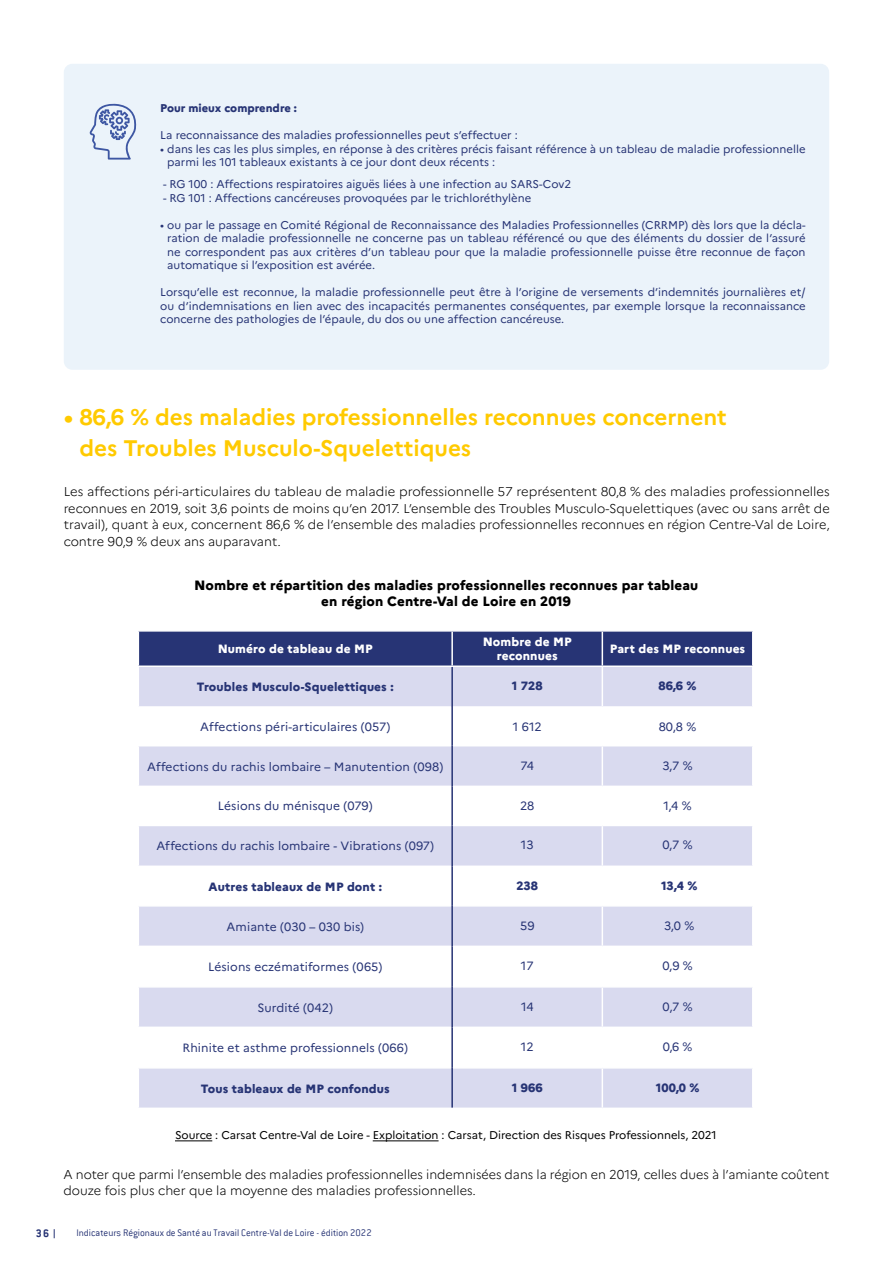
<style>
.page{position:relative;width:893px;height:1263px;background:#fff}
.page>*{position:absolute;margin:0;border:0;box-sizing:border-box;transform-origin:0 0}
.t1{font:700 22.5px/31.5px "Marianne";color:#ffca00}
.t2{font:800 13.5px/16.2px "Marianne";letter-spacing:.01em;color:#000;text-align:center}
.t3{font:300 12.75px/16.5px "Marianne";letter-spacing:-.005em;color:#000;text-align:justify}
.t4{font:12px "Marianne";letter-spacing:.01em;color:#273475}
.t5{font:800 12px "Marianne";letter-spacing:.01em;color:#273475}
.t6{font:800 12px/14.4px "Marianne";letter-spacing:.01em;color:#fff;text-align:center}
.t7{font:700 12px "Conduit ITC";color:#273475}
.t8{font:11.25px/13.5px "Marianne";color:#273475;text-align:justify}
.t9{font:11.25px "Marianne";color:#000}
.t10{font:800 11.25px "Marianne";color:#273475}
.t11{font:300 10.5px "Conduit ITC";color:#273475}
</style>
<div class="page">
<hr style="left:175px;top:1140px;width:37px;height:1px;background:#000">
<hr style="left:373px;top:1140px;width:66px;height:1px;background:#000">
<div style="left:139px;top:632px;width:613px;height:33px;background:#273475"></div>
<svg style="left:139px;top:667px;width:613px;height:440px;fill:#d9daef"></svg>
<hr style="left:451px;top:632px;width:2px;height:33px;background:#fff">
<hr style="left:602px;top:632px;width:1px;height:33px;background:#fff">
<hr style="left:602px;top:667px;width:1px;height:39px;background:#fff">
<hr style="left:138px;top:706px;width:313px;height:2px;background:#fff">
<hr style="left:453px;top:706px;width:149px;height:2px;background:#fff">
<hr style="left:602px;top:706px;width:151px;height:2px;background:#fff">
<hr style="left:602px;top:708px;width:1px;height:37px;background:#fff">
<hr style="left:138px;top:745px;width:313px;height:1px;background:#fff">
<hr style="left:453px;top:745px;width:149px;height:1px;background:#fff">
<hr style="left:602px;top:745px;width:151px;height:1px;background:#fff">
<hr style="left:602px;top:746px;width:1px;height:40px;background:#fff">
<hr style="left:138px;top:786px;width:313px;height:1px;background:#fff">
<hr style="left:453px;top:786px;width:149px;height:1px;background:#fff">
<hr style="left:602px;top:786px;width:151px;height:1px;background:#fff">
<hr style="left:602px;top:787px;width:1px;height:38px;background:#fff">
<hr style="left:138px;top:825px;width:313px;height:1px;background:#fff">
<hr style="left:453px;top:825px;width:149px;height:1px;background:#fff">
<hr style="left:602px;top:825px;width:151px;height:1px;background:#fff">
<hr style="left:602px;top:826px;width:1px;height:39px;background:#fff">
<hr style="left:138px;top:865px;width:313px;height:2px;background:#fff">
<hr style="left:453px;top:865px;width:149px;height:2px;background:#fff">
<hr style="left:602px;top:865px;width:151px;height:2px;background:#fff">
<hr style="left:602px;top:867px;width:1px;height:38px;background:#fff">
<hr style="left:138px;top:905px;width:313px;height:1px;background:#fff">
<hr style="left:453px;top:905px;width:149px;height:1px;background:#fff">
<hr style="left:602px;top:905px;width:151px;height:1px;background:#fff">
<hr style="left:602px;top:906px;width:1px;height:39px;background:#fff">
<hr style="left:138px;top:945px;width:313px;height:2px;background:#fff">
<hr style="left:453px;top:945px;width:149px;height:2px;background:#fff">
<hr style="left:602px;top:945px;width:151px;height:2px;background:#fff">
<hr style="left:602px;top:947px;width:1px;height:39px;background:#fff">
<hr style="left:138px;top:986px;width:313px;height:1px;background:#fff">
<hr style="left:453px;top:986px;width:149px;height:1px;background:#fff">
<hr style="left:602px;top:986px;width:151px;height:1px;background:#fff">
<hr style="left:602px;top:987px;width:1px;height:39px;background:#fff">
<hr style="left:138px;top:1026px;width:313px;height:2px;background:#fff">
<hr style="left:453px;top:1026px;width:149px;height:2px;background:#fff">
<hr style="left:602px;top:1026px;width:151px;height:2px;background:#fff">
<hr style="left:602px;top:1028px;width:1px;height:39px;background:#fff">
<hr style="left:138px;top:1067px;width:313px;height:1px;background:#fff">
<hr style="left:453px;top:1067px;width:149px;height:1px;background:#fff">
<hr style="left:602px;top:1067px;width:151px;height:1px;background:#fff">
<hr style="left:602px;top:1068px;width:1px;height:39px;background:#fff">
<hr style="left:451px;top:667px;width:2px;height:40px;background:#273475">
<hr style="left:451px;top:707px;width:2px;height:39px;background:#273475">
<hr style="left:451px;top:786px;width:2px;height:39px;background:#273475">
<hr style="left:451px;top:825px;width:2px;height:41px;background:#273475">
<hr style="left:451px;top:866px;width:2px;height:40px;background:#273475">
<hr style="left:451px;top:906px;width:2px;height:40px;background:#273475">
<hr style="left:451px;top:946px;width:2px;height:41px;background:#273475">
<hr style="left:451px;top:987px;width:2px;height:40px;background:#273475">
<hr style="left:451px;top:1027px;width:2px;height:41px;background:#273475">
<hr style="left:451px;top:1068px;width:2px;height:39px;background:#273475">
<hr style="left:451px;top:746px;width:2px;height:40px;background:#273475">
<div style="left:64px;top:64px;width:765px;height:306px;background:#ebf3fa;border-radius:9px"></div>
<svg style="left:90px;top:103px;width:47px;height:57px"></svg>
<p class="t10" style="left:160px;top:101px;width:138px">Pour mieux comprendre :</p>
<p class="t8" style="left:160px;top:128px;width:359px">La reconnaissance des maladies professionnelles peut s’effectuer :</p>
<p class="t8" style="left:167px;top:142px;width:640px;text-indent:-7px">• dans les cas les plus simples, en réponse à des critères précis faisant référence à un tableau de maladie professionnelle parmi les 101 tableaux existants à ce jour dont deux récents :</p>
<p class="t8" style="left:163px;top:177px;width:410px">- RG 100 : Affections respiratoires aiguës liées à une infection au SARS-Cov2</p>
<p class="t8" style="left:163px;top:191px;width:370px">- RG 101 : Affections cancéreuses provoquées par le trichloréthylène</p>
<p class="t8" style="left:167px;top:218px;width:640px;text-indent:-7px">• ou par le passage en Comité Régional de Reconnaissance des Maladies Professionnelles (CRRMP) dès lors que la décla&shy;ration de maladie professionnelle ne concerne pas un tableau référencé ou que des éléments du dossier de l’assuré ne correspondent pas aux critères d’un tableau pour que la maladie professionnelle puisse être reconnue de façon automatique si l’exposition est avérée.</p>
<p class="t8" style="left:160px;top:285px;width:647px">Lorsqu’elle est reconnue, la maladie professionnelle peut être à l’origine de versements d’indemnités journalières et/ ou d’indemnisations en lien avec des incapacités permanentes conséquentes, par exemple lorsque la reconnaissance concerne des pathologies de l’épaule, du dos ou une affection cancéreuse.</p>
<h1 class="t1" style="left:79px;top:401px;width:649px;text-indent:-16px">• 86,6 % des maladies professionnelles reconnues concernent des Troubles Musculo-Squelettiques</h1>
<p class="t3" style="left:64px;top:482px;width:767px">Les affections péri-articulaires du tableau de maladie professionnelle 57 représentent 80,8 % des maladies professionnelles reconnues en 2019, soit 3,6 points de moins qu’en 2017. L’ensemble des Troubles Musculo-Squelettiques (avec ou sans arrêt de travail), quant à eux, concernent 86,6 % de l’ensemble des maladies professionnelles reconnues en région Centre-Val de Loire, contre 90,9 % deux ans auparavant.</p>
<p class="t2" style="left:194px;top:577px;width:506px">Nombre et répartition des maladies professionnelles reconnues par tableau en région Centre-Val de Loire en 2019</p>
<p class="t6" style="left:218px;top:642px;width:156px">Numéro de tableau de MP</p>
<p class="t6" style="left:483px;top:634px;width:90px">Nombre de MP reconnues</p>
<p class="t6" style="left:610px;top:642px;width:137px">Part des MP reconnues</p>
<p class="t5" style="left:197px;top:679px;width:198px">Troubles Musculo-Squelettiques :</p>
<p class="t5" style="left:512px;top:678px;width:32px">1 728</p>
<p class="t5" style="left:658px;top:678px;width:40px">86,6 %</p>
<p class="t4" style="left:200px;top:719px;width:192px">Affections péri-articulaires (057)</p>
<p class="t4" style="left:513px;top:719px;width:31px">1 612</p>
<p class="t4" style="left:659px;top:719px;width:39px">80,8 %</p>
<p class="t4" style="left:147px;top:759px;width:298px">Affections du rachis lombaire – Manutention (098)</p>
<p class="t4" style="left:521px;top:758px;width:15px">74</p>
<p class="t4" style="left:662px;top:758px;width:32px">3,7 %</p>
<p class="t4" style="left:218px;top:799px;width:156px">Lésions du ménisque (079)</p>
<p class="t4" style="left:520px;top:799px;width:16px">28</p>
<p class="t4" style="left:663px;top:799px;width:30px">1,4 %</p>
<p class="t4" style="left:156px;top:839px;width:279px">Affections du rachis lombaire - Vibrations (097)</p>
<p class="t4" style="left:521px;top:838px;width:14px">13</p>
<p class="t4" style="left:662px;top:838px;width:32px">0,7 %</p>
<p class="t5" style="left:209px;top:879px;width:175px">Autres tableaux de MP dont :</p>
<p class="t5" style="left:516px;top:878px;width:23px">238</p>
<p class="t5" style="left:661px;top:878px;width:38px">13,4 %</p>
<p class="t4" style="left:226px;top:919px;width:139px">Amiante (030 – 030 bis)</p>
<p class="t4" style="left:520px;top:918px;width:16px">59</p>
<p class="t4" style="left:664px;top:918px;width:32px">3,0 %</p>
<p class="t4" style="left:208px;top:959px;width:176px">Lésions eczématiformes (065)</p>
<p class="t4" style="left:521px;top:959px;width:14px">17</p>
<p class="t4" style="left:662px;top:959px;width:32px">0,9 %</p>
<p class="t4" style="left:257px;top:1000px;width:77px">Surdité (042)</p>
<p class="t4" style="left:521px;top:999px;width:14px">14</p>
<p class="t4" style="left:663px;top:999px;width:31px">0,7 %</p>
<p class="t4" style="left:183px;top:1040px;width:227px">Rhinite et asthme professionnels (066)</p>
<p class="t4" style="left:521px;top:1040px;width:14px">12</p>
<p class="t4" style="left:663px;top:1040px;width:31px">0,6 %</p>
<p class="t5" style="left:201px;top:1081px;width:190px">Tous tableaux de MP confondus</p>
<p class="t5" style="left:512px;top:1080px;width:33px">1 966</p>
<p class="t5" style="left:656px;top:1080px;width:45px">100,0 %</p>
<p class="t9" style="left:175px;top:1128px;width:543px">Source : Carsat Centre-Val de Loire - Exploitation : Carsat, Direction des Risques Professionnels, 2021</p>
<p class="t3" style="left:63px;top:1165px;width:767px">A noter que parmi l’ensemble des maladies professionnelles indemnisées dans la région en 2019, celles dues à l’amiante coûtent douze fois plus cher que la moyenne des maladies professionnelles.</p>
<p class="t7" style="left:36px;top:1226px;width:15px">36</p>
<p class="t11" style="left:76px;top:1227px;width:297px">Indicateurs Régionaux de Santé au Travail Centre-Val de Loire - édition 2022</p>
</div>
